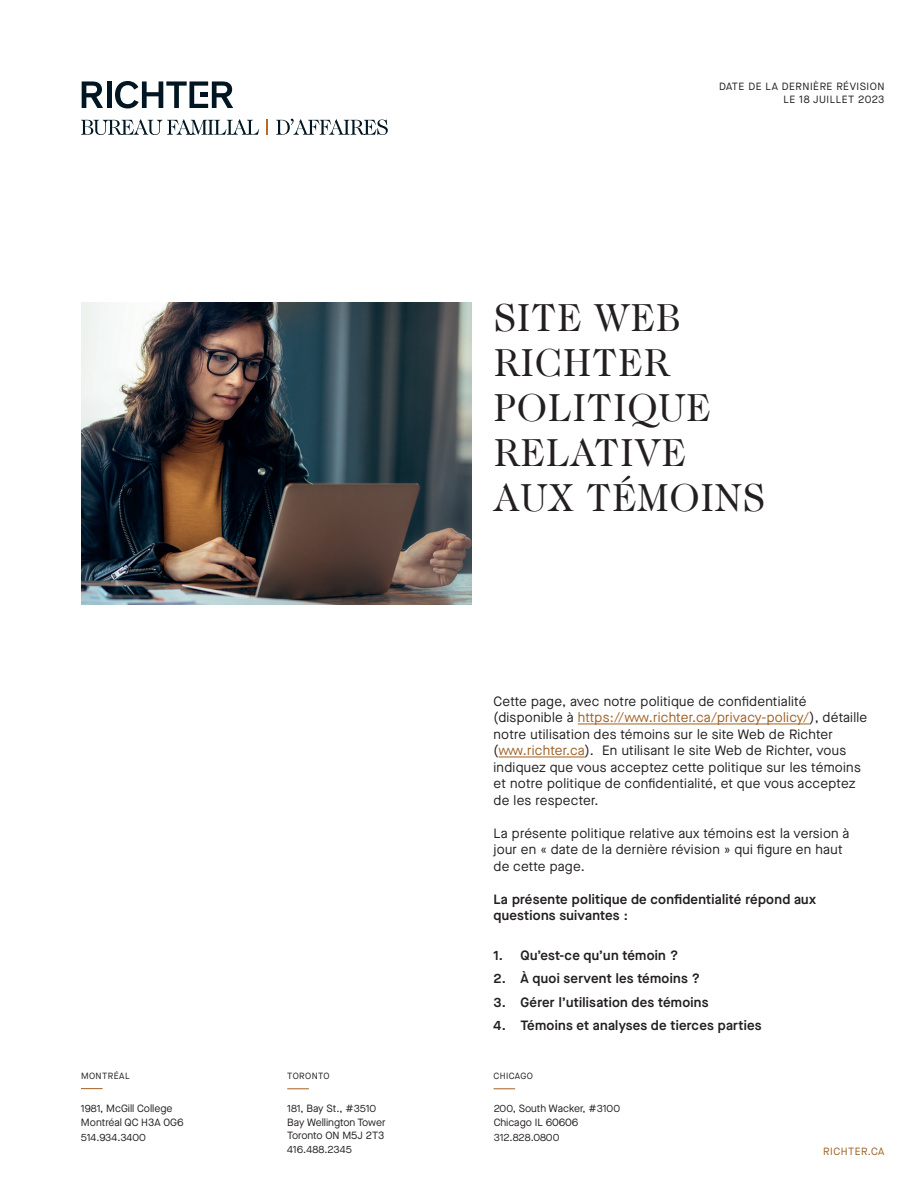
<style>
.page{position:relative;width:918px;height:1188px;background:#fff}
.page>*{position:absolute;margin:0;border:0;box-sizing:border-box;transform-origin:0 0}
.t1{font:39px/45px "Caslon 224 Std";letter-spacing:.02em;color:#231f20}
.t2{font:13.5px/16.5px "Maison Neue";letter-spacing:.02em;color:#231f20}
.t3{font:600 13.5px/16.5px "Maison Neue";letter-spacing:.02em;color:#231f20}
.t4{font:10.5px/13.5px "Maison Neue";color:#231f20}
.t5{font:10.5px/13.5px "Maison Neue";letter-spacing:.05em;color:#231f20;text-align:right}
.t6{font:10.5px "Maison Neue";letter-spacing:.05em;color:#a05f23}
.t7{font:9px "Maison Neue";letter-spacing:.05em;color:#231f20}
.s1{color:#a05f23}
</style>
<div class="page">
<svg style="left:82px;top:81px;width:21px;height:27px"></svg>
<hr style="left:107px;top:81px;width:4px;height:27px;background:#011622">
<svg style="left:115px;top:81px;width:118px;height:27px"></svg>
<div style="left:200px;top:92px;width:8px;height:5px;background:#011622"></div>
<svg style="left:276px;top:119px;width:112px;height:16px"></svg>
<svg style="left:266px;top:119px;width:2px;height:16px"></svg>
<svg style="left:81px;top:119px;width:178px;height:16px"></svg>
<hr style="left:578px;top:723px;width:232px;height:1px;background:#a05f23">
<hr style="left:499px;top:756px;width:86px;height:1px;background:#a05f23">
<img style="left:81px;top:303px;width:391px;height:302px">
<svg style="left:81px;top:1088px;width:22px;height:1px"></svg>
<svg style="left:494px;top:1088px;width:21px;height:1px"></svg>
<svg style="left:287px;top:1088px;width:22px;height:1px"></svg>
<p class="t7" style="left:81px;top:1070px;width:50px">MONTRÉAL</p>
<p class="t4" style="left:81px;top:1102px;width:104px">1981, McGill College<br>Montréal QC H3A 0G6</p>
<p class="t4" style="left:81px;top:1130px;width:66px">514.934.3400</p>
<p class="t7" style="left:287px;top:1070px;width:44px">TORONTO</p>
<p class="t4" style="left:287px;top:1102px;width:100px">181, Bay St., #3510<br>Bay Wellington Tower<br>Toronto ON M5J 2T3<br>416.488.2345</p>
<p class="t5" style="left:719px;top:79px;width:167px">DATE DE LA DERNIÈRE RÉVISION<br>LE 18 JUILLET 2023</p>
<h1 class="t1" style="left:494px;top:295px;width:273px">SITE WEB<br>RICHTER<br>POLITIQUE<br>RELATIVE<br>AUX TÉMOINS</h1>
<p class="t2" style="left:494px;top:693px;width:375px">Cette page, avec notre politique de confidentialité (disponible à <span class="s1">https://www.richter.ca/privacy-policy/</span>), détaille notre utilisation des témoins sur le site Web de Richter (<span class="s1">www.richter.ca</span>). En utilisant le site Web de Richter, vous indiquez que vous acceptez cette politique sur les témoins et notre politique de confidentialité, et que vous acceptez de les respecter.</p>
<p class="t2" style="left:494px;top:825px;width:357px">La présente politique relative aux témoins est la version à jour en « date de la dernière révision » qui figure en haut de cette page.</p>
<p class="t3" style="left:494px;top:891px;width:324px">La présente politique de confidentialité répond aux questions suivantes :</p>
<p class="t3" style="left:494px;top:947px;width:186px">1. Qu’est-ce qu’un témoin ?</p>
<p class="t3" style="left:494px;top:970px;width:208px">2. À quoi servent les témoins ?</p>
<p class="t3" style="left:494px;top:993px;width:217px">3. Gérer l’utilisation des témoins</p>
<p class="t3" style="left:494px;top:1017px;width:270px">4. Témoins et analyses de tierces parties</p>
<p class="t7" style="left:494px;top:1070px;width:41px">CHICAGO</p>
<p class="t4" style="left:494px;top:1102px;width:128px">200, South Wacker, #3100<br>Chicago IL 60606</p>
<p class="t4" style="left:494px;top:1130px;width:67px">312.828.0800</p>
<p class="t6" style="left:823px;top:1144px;width:63px">RICHTER.CA</p>
</div>
